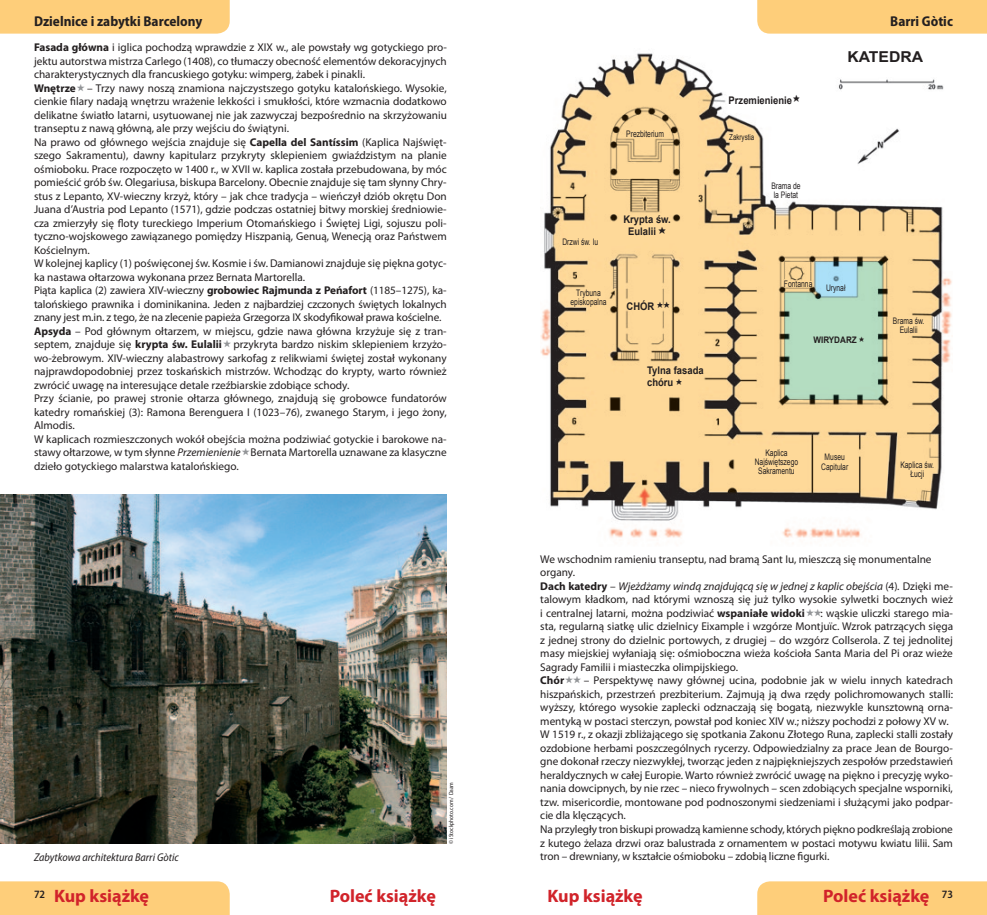
<style>
.page{position:relative;width:987px;height:915px;background:#fff}
.page>*{position:absolute;margin:0;border:0;box-sizing:border-box;transform-origin:0 0}
.t1{font:700 18px "Myriad Pro";color:#d1232a}
.t2{font:700 15px "Arial";color:#231f20;scale:1.05 1}
.t3{font:700 semi-condensed 14.25px "Myriad Pro";color:#231f20}
.t4{font:11.25px/13.5px "Myriad Pro";color:#231f20}
.t5{font:italic semi-condensed 11.25px "Myriad Pro";color:#231f20}
.t6{font:600 semi-condensed 11.25px "Myriad Pro";color:#231f20}
.t7{font:700 11.25px "Myriad Pro";color:#231f20}
.t8{font:700 10.5px/12px "Arial";color:#231f20;text-align:center;scale:.9 1}
.t9{font:9px/9px "Arial";color:#231f20;text-align:center;scale:.75 1}
.t10{font:700 9px "Arial";color:#231f20;scale:.9 1}
.t11{font:8.25px "Arial";color:#231f20;scale:.75 1}
.t12{font:semi-condensed 6px "Myriad Pro";color:#231f20}
.s1{font-weight:700}
.s2{font-style:italic}
.s3{font-family:"Michelin";font-weight:400;font-size:12px}
.s4{font-family:"Michelin";font-weight:400}
</style>
<div class="page">
<div style="left:0;top:0;width:230px;height:34px;background:#fece7a"></div>
<div style="left:0;top:881px;width:230px;height:33px;background:#fece7a"></div>
<img style="left:0;top:494px;width:446px;height:349px">
<div style="left:757px;top:0;width:229px;height:34px;background:#fece7a"></div>
<div style="left:757px;top:881px;width:229px;height:33px;background:#fece7a"></div>
<img style="left:540px;top:53px;width:412px;height:485px">
<svg style="left:783px;top:276px;width:30px;height:13px"></svg>
<p class="t3" style="left:34px;top:13px;width:170px">Dzielnice i zabytki Barcelony</p>
<p class="t4" style="left:34px;top:40px;width:414px"><span class="s1">Fasada główna</span> i iglica pochodzą wprawdzie z XIX w., ale powstały wg gotyckiego pro&shy;jektu autorstwa mistrza Carlego (1408), co tłumaczy obecność elementów dekoracyjnych charakterystycznych dla francuskiego gotyku: wimperg, żabek i pinakli.<br><span class="s1">Wnętrze</span> – Trzy nawy noszą znamiona najczystszego gotyku katalońskiego. Wysokie, cienkie filary nadają wnętrzu wrażenie lekkości i smukłości, które wzmacnia dodatkowo delikatne światło latarni, usytuowanej nie jak zazwyczaj bezpośrednio na skrzyżowaniu transeptu z nawą główną, ale przy wejściu do świątyni.<br>Na prawo od głównego wejścia znajduje się <span class="s1">Capella del Santíssim</span> (Kaplica Najświęt&shy;szego Sakramentu), dawny kapitularz przykryty sklepieniem gwiaździstym na planie ośmioboku. Prace rozpoczęto w 1400 r., w XVII w. kaplica została przebudowana, by móc pomieścić grób św. Olegariusa, biskupa Barcelony. Obecnie znajduje się tam słynny Chry&shy;stus z Lepanto, XV-wieczny krzyż, który – jak chce tradycja – wieńczył dziób okrętu Don Juana d’Austria pod Lepanto (1571), gdzie podczas ostatniej bitwy morskiej średniowie&shy;cza zmierzyły się floty tureckiego Imperium Otomańskiego i Świętej Ligi, sojuszu poli&shy;tyczno-wojskowego zawiązanego pomiędzy Hiszpanią, Genuą, Wenecją oraz Państwem Kościelnym.<br>W kolejnej kaplicy (1) poświęconej św. Kosmie i św. Damianowi znajduje się piękna gotyc&shy;ka nastawa ołtarzowa wykonana przez Bernata Martorella.<br>Piąta kaplica (2) zawiera XIV-wieczny <span class="s1">grobowiec Rajmunda z Peńafort</span> (1185–1275), ka&shy;talońskiego prawnika i dominikanina. Jeden z najbardziej czczonych świętych lokalnych znany jest m.in. z tego, że na zlecenie papieża Grzegorza IX skodyfikował prawa kościelne.<br><span class="s1">Apsyda</span> – Pod głównym ołtarzem, w miejscu, gdzie nawa główna krzyżuje się z tran&shy;septem, znajduje się <span class="s1">krypta św. Eulalii</span> przykryta bardzo niskim sklepieniem krzyżo&shy;wo-żebrowym. XIV-wieczny alabastrowy sarkofag z relikwiami świętej został wykonany najprawdopodobniej przez toskańskich mistrzów. Wchodząc do krypty, warto również zwrócić uwagę na interesujące detale rzeźbiarskie zdobiące schody.<br>Przy ścianie, po prawej stronie ołtarza głównego, znajdują się grobowce fundatorów katedry romańskiej (3): Ramona Berenguera I (1023–76), zwanego Starym, i jego żony, Almodis.<br>W kaplicach rozmieszczonych wokół obejścia można podziwiać gotyckie i barokowe na&shy;stawy ołtarzowe, w tym słynne <span class="s2">Przemienienie</span> Bernata Martorella uznawane za klasyczne dzieło gotyckiego malarstwa katalońskiego.</p>
<p class="t5" style="left:34px;top:850px;width:146px">Zabytkowa architektura Barri Gòtic</p>
<p class="t12" style="left:448px;top:843px;width:64px;rotate:-90deg">© iStockphoto.com / Daam</p>
<p class="t3" style="left:890px;top:13px;width:64px">Barri Gòtic</p>
<p class="t9" style="left:626px;top:130px;width:52px">Prezbiterium</p>
<p class="t9" style="left:562px;top:237px;width:50px">Drzwi św. Iu</p>
<p class="t9" style="left:570px;top:288px;width:50px">Trybuna episkopalna</p>
<p class="t8" style="left:623px;top:213px;width:54px">Krypta św.<br>Eulalii <span class="s3">a</span></p>
<p class="t8" style="left:626px;top:300px;width:50px">CHÓR <span class="s4">aa</span></p>
<p class="t8" style="left:647px;top:365px;width:64px;text-align:left">Tylna fasada chóru <span class="s4">a</span></p>
<p class="t8" style="left:728px;top:94px;width:81px">Przemienienie<span class="s3">a</span></p>
<p class="t11" style="left:729px;top:132px;width:35px">Zakrystia</p>
<p class="t9" style="left:771px;top:182px;width:41px;text-align:left">Brama de la Pietat</p>
<h2 class="t2" style="left:847px;top:46px;width:74px">KATEDRA</h2>
<p class="t9" style="left:783px;top:279px;width:40px">Fontanna</p>
<p class="t9" style="left:826px;top:283px;width:28px">Urynał</p>
<p class="t9" style="left:892px;top:316px;width:44px">Brama św.<br>Eulalii</p>
<p class="t10" style="left:813px;top:334px;width:58px">WIRYDARZ <sup>a</sup></p>
<p class="t9" style="left:754px;top:448px;width:60px">Kaplica<br>Najświętszego<br>Sakramentu</p>
<p class="t9" style="left:821px;top:453px;width:38px">Museu<br>Capitular</p>
<p class="t9" style="left:900px;top:460px;width:47px">Kaplica św.<br>Łucji</p>
<p class="t4" style="left:540px;top:552px;width:414px">We wschodnim ramieniu transeptu, nad bramą Sant Iu, mieszczą się monumentalne organy.<br><span class="s1">Dach katedry</span> – <span class="s2">Wjeżdżamy windą znajdującą się w jednej z kaplic obejścia</span> (4)<span class="s2">.</span> Dzięki me&shy;talowym kładkom, nad którymi wznoszą się już tylko wysokie sylwetki bocznych wież i centralnej latarni, można podziwiać <span class="s1">wspaniałe widoki</span></p>
<p class="t4" style="left:540px;top:606px;width:414px;text-align:justify;text-indent:280px">: wąskie uliczki starego mia&shy;sta, regularną siatkę ulic dzielnicy Eixample i wzgórze Montjuïc. Wzrok patrzących sięga z jednej strony do dzielnic portowych, z drugiej – do wzgórz Collserola. Z tej jednolitej masy miejskiej wyłaniają się: ośmioboczna wieża kościoła Santa Maria del Pi oraz wieże Sagrady Familii i miasteczka olimpijskiego.</p>
<p class="t7" style="left:540px;top:673px;width:26px">Chór</p>
<p class="t4" style="left:540px;top:673px;width:414px;text-indent:44px">– Perspektywę nawy głównej ucina, podobnie jak w wielu innych katedrach hiszpańskich, przestrzeń prezbiterium. Zajmują ją dwa rzędy polichromowanych stalli: wyższy, którego wysokie zaplecki odznaczają się bogatą, niezwykle kunsztowną orna&shy;mentyką w postaci sterczyn, powstał pod koniec XIV w.; niższy pochodzi z połowy XV w.<br>W 1519 r., z okazji zbliżającego się spotkania Zakonu Złotego Runa, zaplecki stalli zostały ozdobione herbami poszczególnych rycerzy. Odpowiedzialny za prace Jean de Bourgo&shy;gne dokonał rzeczy niezwykłej, tworząc jeden z najpiękniejszych zespołów przedstawień heraldycznych w całej Europie. Warto również zwrócić uwagę na piękno i precyzję wyko&shy;nania dowcipnych, by nie rzec – nieco frywolnych – scen zdobiących specjalne wsporniki, tzw. misericordie, montowane pod podnoszonymi siedzeniami i służącymi jako podpar&shy;cie dla klęczących.<br>Na przyległy tron biskupi prowadzą kamienne schody, których piękno podkreślają zrobione z kutego żelaza drzwi oraz balustrada z ornamentem w postaci motywu kwiatu lilii. Sam tron – drewniany, w kształcie ośmioboku – zdobią liczne figurki.</p>
<p class="t6" style="left:34px;top:887px;width:13px">72</p>
<h1 class="t1" style="left:54px;top:884px;width:97px">Kup książkę</h1>
<h1 class="t1" style="left:330px;top:884px;width:108px">Poleć książkę</h1>
<h1 class="t1" style="left:547px;top:884px;width:97px">Kup książkę</h1>
<h1 class="t1" style="left:823px;top:884px;width:108px">Poleć książkę</h1>
<p class="t6" style="left:941px;top:887px;width:13px">73</p>
</div>
